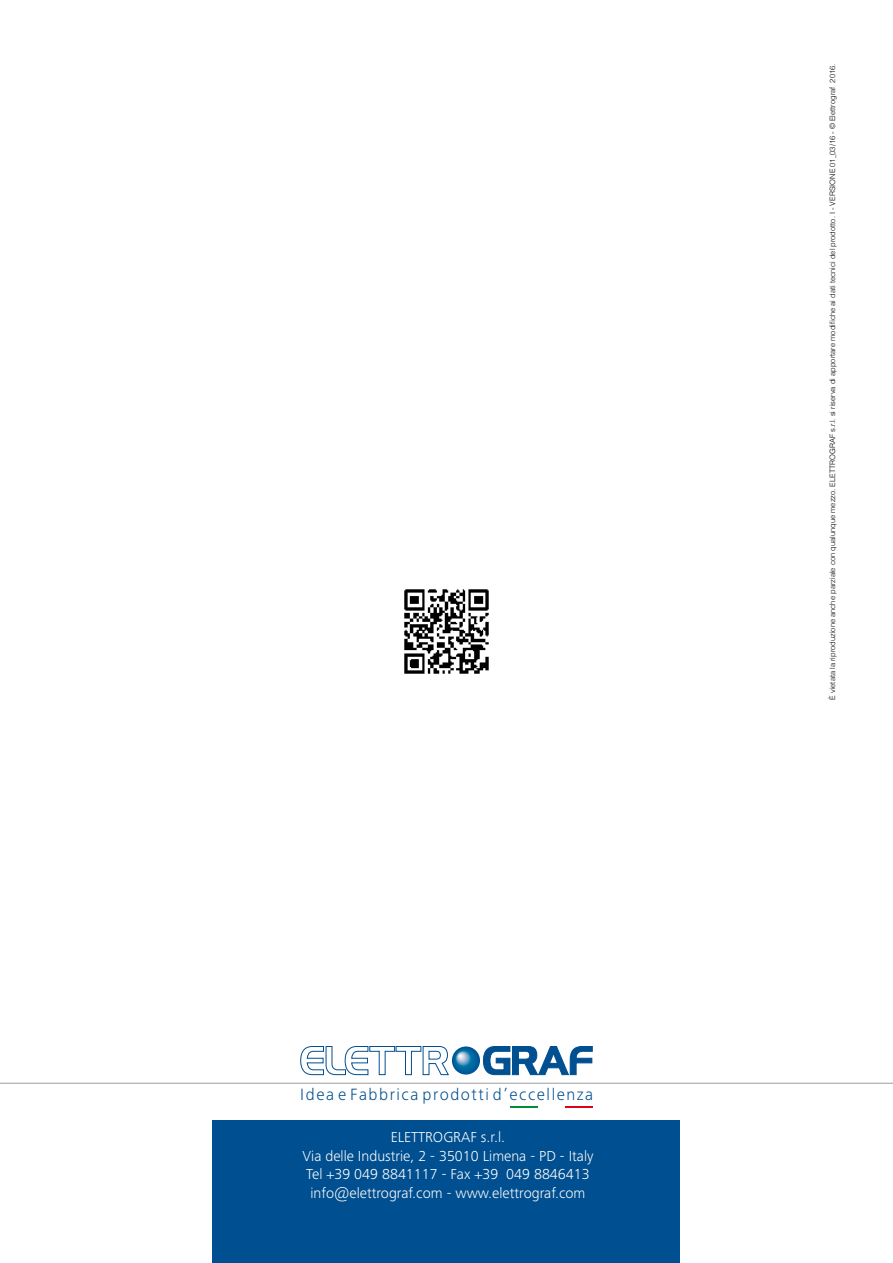
<style>
.page{position:relative;width:893px;height:1263px;background:#fff}
.page>*{position:absolute;margin:0;border:0;box-sizing:border-box;transform-origin:0 0}
.t1{font:300 16.95px "Frutiger Next Pro";letter-spacing:.09em;color:#004f90}
.t2{font:300 15px "Frutiger Next Pro";color:#fff}
.t3{font:300 7.5px "Helvetica";color:#000}
</style>
<div class="page">
<div style="left:213px;top:1120px;width:467px;height:143px;background:#004f90"></div>
<hr style="left:0;top:1083px;width:893px;height:1px;background:#9c9d9f">
<svg style="left:300px;top:1046px;width:293px;height:29px"></svg>
<hr style="left:510px;top:1106px;width:28px;height:2px;background:#008f36">
<hr style="left:565px;top:1106px;width:28px;height:2px;background:#e2001a">
<img style="left:404px;top:589px;width:85px;height:85px">
<p class="t1" style="left:300px;top:1085px;width:295px">Idea e Fabbrica prodotti d’eccellenza</p>
<p class="t2" style="left:391px;top:1128px;width:116px">ELETTROGRAF s.r.l.</p>
<p class="t2" style="left:302px;top:1147px;width:293px">Via delle Industrie, 2 - 35010 Limena - PD - Italy</p>
<p class="t2" style="left:306px;top:1166px;width:285px">Tel +39 049 8841117 - Fax +39 049 8846413</p>
<p class="t2" style="left:310px;top:1185px;width:276px">info@elettrograf.com - www.elettrograf.com</p>
<p class="t3" style="left:828px;top:700px;width:637px;rotate:-90deg">È vietata la riproduzione anche parziale con qualunque mezzo. ELETTROGRAF s.r.l. si riserva di apportare modifiche ai dati tecnici del prodotto. I - VERSIONE 01_03/16 - © Elettrograf 2016.</p>
</div>
